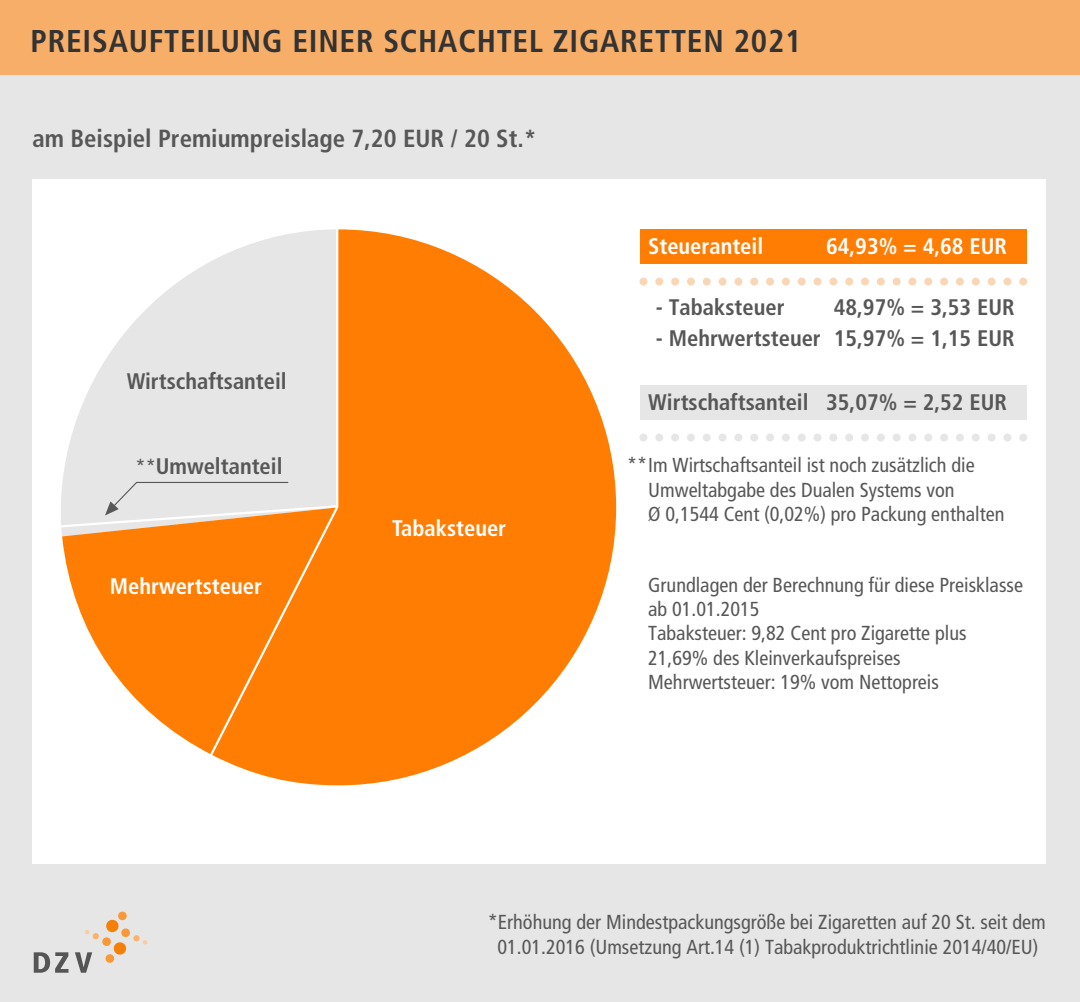
<style>
.page{position:relative;width:1080px;height:1002px;background:#fff}
.page>*{position:absolute;margin:0;border:0;box-sizing:border-box;transform-origin:0 0}
.t1{font:700 condensed 31.5px "Frutiger";letter-spacing:.025em;color:#333}
.t2{font:700 condensed 24.75px "Frutiger";color:#575757}
.t3{font:700 condensed 22.5px/30.8px "Frutiger";color:#575757}
.t4{font:700 condensed 22.5px "Frutiger";color:#fff}
.t5{font:condensed 20.25px/24.3px "Frutiger";color:#575757}
.s1{font-weight:400;font-size:20.25px}
</style>
<div class="page">
<div style="left:0;top:0;width:1080px;height:1001px;background:#e6e6e6"></div>
<div style="left:32px;top:179px;width:1014px;height:684px;background:#fff"></div>
<div style="left:640px;top:229px;width:387px;height:35px;background:#ff7d02"></div>
<svg style="left:63px;top:263px;width:146px;height:218px;fill:#e6e6e6"></svg>
<svg style="left:62px;top:538px;width:147px;height:216px;fill:#ff7d02"></svg>
<svg style="left:209px;top:229px;width:408px;height:557px;fill:#ff7d02"></svg>
<div style="left:0;top:0;width:1080px;height:74px;background:#f6ae68"></div>
<div style="left:640px;top:385px;width:387px;height:35px;background:#e6e6e6"></div>
<div style="left:640px;top:277px;width:7px;height:8px;background:#f9d7b6;border-radius:50%"></div>
<div style="left:655px;top:277px;width:8px;height:8px;background:#f9d7b6;border-radius:50%"></div>
<div style="left:671px;top:277px;width:8px;height:8px;background:#f9d7b6;border-radius:50%"></div>
<div style="left:687px;top:277px;width:8px;height:8px;background:#f9d7b6;border-radius:50%"></div>
<div style="left:703px;top:277px;width:8px;height:8px;background:#f9d7b6;border-radius:50%"></div>
<div style="left:719px;top:277px;width:8px;height:8px;background:#f9d7b6;border-radius:50%"></div>
<div style="left:734px;top:277px;width:8px;height:8px;background:#f9d7b6;border-radius:50%"></div>
<div style="left:750px;top:277px;width:8px;height:8px;background:#f9d7b6;border-radius:50%"></div>
<div style="left:766px;top:277px;width:8px;height:8px;background:#f9d7b6;border-radius:50%"></div>
<div style="left:782px;top:277px;width:8px;height:8px;background:#f9d7b6;border-radius:50%"></div>
<div style="left:798px;top:277px;width:8px;height:8px;background:#f9d7b6;border-radius:50%"></div>
<div style="left:814px;top:277px;width:7px;height:8px;background:#f9d7b6;border-radius:50%"></div>
<div style="left:829px;top:277px;width:8px;height:8px;background:#f9d7b6;border-radius:50%"></div>
<div style="left:845px;top:277px;width:8px;height:8px;background:#f9d7b6;border-radius:50%"></div>
<div style="left:861px;top:277px;width:8px;height:8px;background:#f9d7b6;border-radius:50%"></div>
<div style="left:877px;top:277px;width:8px;height:8px;background:#f9d7b6;border-radius:50%"></div>
<div style="left:893px;top:277px;width:8px;height:8px;background:#f9d7b6;border-radius:50%"></div>
<div style="left:909px;top:277px;width:7px;height:8px;background:#f9d7b6;border-radius:50%"></div>
<div style="left:924px;top:277px;width:8px;height:8px;background:#f9d7b6;border-radius:50%"></div>
<div style="left:940px;top:277px;width:8px;height:8px;background:#f9d7b6;border-radius:50%"></div>
<div style="left:956px;top:277px;width:8px;height:8px;background:#f9d7b6;border-radius:50%"></div>
<div style="left:972px;top:277px;width:8px;height:8px;background:#f9d7b6;border-radius:50%"></div>
<div style="left:988px;top:277px;width:8px;height:8px;background:#f9d7b6;border-radius:50%"></div>
<div style="left:1003px;top:277px;width:8px;height:8px;background:#f9d7b6;border-radius:50%"></div>
<div style="left:1019px;top:277px;width:8px;height:8px;background:#f9d7b6;border-radius:50%"></div>
<div style="left:640px;top:433px;width:7px;height:8px;background:#e6e6e6;border-radius:50%"></div>
<div style="left:655px;top:433px;width:8px;height:8px;background:#e6e6e6;border-radius:50%"></div>
<div style="left:671px;top:433px;width:8px;height:8px;background:#e6e6e6;border-radius:50%"></div>
<div style="left:687px;top:433px;width:8px;height:8px;background:#e6e6e6;border-radius:50%"></div>
<div style="left:703px;top:433px;width:8px;height:8px;background:#e6e6e6;border-radius:50%"></div>
<div style="left:719px;top:433px;width:8px;height:8px;background:#e6e6e6;border-radius:50%"></div>
<div style="left:734px;top:433px;width:8px;height:8px;background:#e6e6e6;border-radius:50%"></div>
<div style="left:750px;top:433px;width:8px;height:8px;background:#e6e6e6;border-radius:50%"></div>
<div style="left:766px;top:433px;width:8px;height:8px;background:#e6e6e6;border-radius:50%"></div>
<div style="left:782px;top:433px;width:8px;height:8px;background:#e6e6e6;border-radius:50%"></div>
<div style="left:798px;top:433px;width:8px;height:8px;background:#e6e6e6;border-radius:50%"></div>
<div style="left:814px;top:433px;width:7px;height:8px;background:#e6e6e6;border-radius:50%"></div>
<div style="left:829px;top:433px;width:8px;height:8px;background:#e6e6e6;border-radius:50%"></div>
<div style="left:845px;top:433px;width:8px;height:8px;background:#e6e6e6;border-radius:50%"></div>
<div style="left:861px;top:433px;width:8px;height:8px;background:#e6e6e6;border-radius:50%"></div>
<div style="left:877px;top:433px;width:8px;height:8px;background:#e6e6e6;border-radius:50%"></div>
<div style="left:893px;top:433px;width:8px;height:8px;background:#e6e6e6;border-radius:50%"></div>
<div style="left:909px;top:433px;width:7px;height:8px;background:#e6e6e6;border-radius:50%"></div>
<div style="left:924px;top:433px;width:8px;height:8px;background:#e6e6e6;border-radius:50%"></div>
<div style="left:940px;top:433px;width:8px;height:8px;background:#e6e6e6;border-radius:50%"></div>
<div style="left:956px;top:433px;width:8px;height:8px;background:#e6e6e6;border-radius:50%"></div>
<div style="left:972px;top:433px;width:8px;height:8px;background:#e6e6e6;border-radius:50%"></div>
<div style="left:988px;top:433px;width:8px;height:8px;background:#e6e6e6;border-radius:50%"></div>
<div style="left:1003px;top:433px;width:8px;height:8px;background:#e6e6e6;border-radius:50%"></div>
<div style="left:1019px;top:433px;width:8px;height:8px;background:#e6e6e6;border-radius:50%"></div>
<svg style="left:61px;top:481px;width:278px;height:57px;background:#ebc7a5"></svg>
<svg style="left:34px;top:911px;width:113px;height:61px"></svg>
<h1 class="t1" style="left:31px;top:22px;width:772px">PREISAUFTEILUNG EINER SCHACHTEL ZIGARETTEN 2021</h1>
<p class="t2" style="left:32px;top:124px;width:506px">am Beispiel Premiumpreislage 7,20 EUR / 20 St.*</p>
<p class="t3" style="left:127px;top:365px;width:162px">Wirtschaftsanteil</p>
<p class="t3" style="left:136px;top:450px;width:148px"><span class="s1">**</span>Umweltanteil</p>
<p class="t4" style="left:110px;top:572px;width:154px">Mehrwertsteuer</p>
<p class="t4" style="left:392px;top:515px;width:116px">Tabaksteuer</p>
<p class="t4" style="left:648px;top:232px;width:117px">Steueranteil</p>
<p class="t4" style="left:826px;top:232px;width:182px">64,93% = 4,68 EUR</p>
<p class="t3" style="left:656px;top:292px;width:130px">- Tabaksteuer</p>
<p class="t3" style="left:656px;top:323px;width:167px">- Mehrwertsteuer</p>
<p class="t3" style="left:834px;top:292px;width:182px">48,97% = 3,53 EUR<br>15,97% = 1,15 EUR</p>
<p class="t3" style="left:648px;top:386px;width:360px">Wirtschaftsanteil 35,07% = 2,52 EUR</p>
<p class="t5" style="left:648px;top:453px;width:358px;text-indent:-21px">**Im Wirtschaftsanteil ist noch zusätzlich die<br>Umweltabgabe des Dualen Systems von<br>Ø 0,1544 Cent (0,02%) pro Packung enthalten</p>
<p class="t5" style="left:648px;top:572px;width:376px">Grundlagen der Berechnung für diese Preisklasse ab 01.01.2015<br>Tabaksteuer: 9,82 Cent pro Zigarette plus 21,69% des Kleinverkaufspreises Mehrwertsteuer: 19% vom Nettopreis</p>
<p class="t5" style="left:488px;top:910px;width:560px;text-align:center">*Erhöhung der Mindestpackungsgröße bei Zigaretten auf 20 St. seit dem<br>01.01.2016 (Umsetzung Art.14 (1) Tabakproduktrichtlinie 2014/40/EU)</p>
</div>
